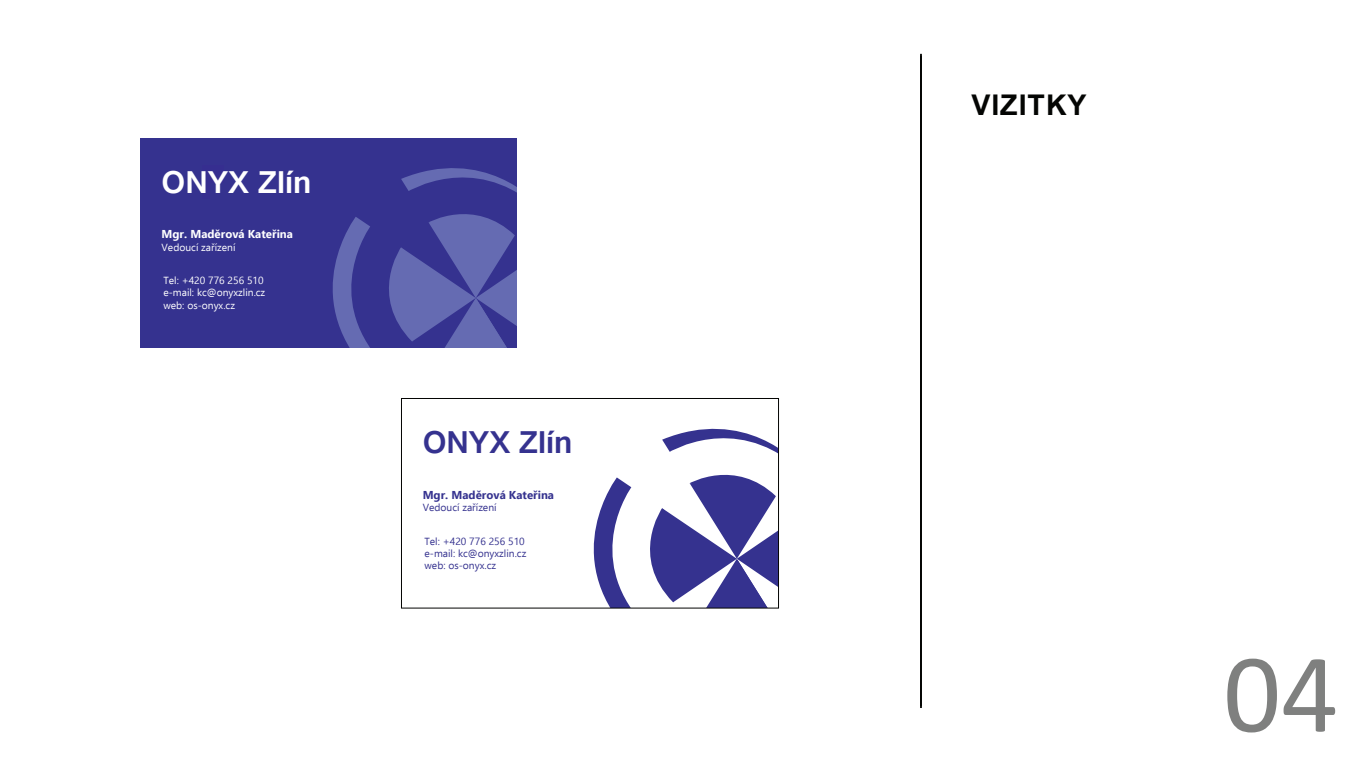
<style>
.page{position:relative;width:1361px;height:766px;background:#fff}
.page>*{position:absolute;margin:0;border:0;box-sizing:border-box;transform-origin:0 0}
.t1{font:113.49px "Calibri";color:#7f807f}
.t2{font:700 33.21px "Gautami";color:#fff}
.t3{font:700 33.21px "Gautami";color:#35328f}
.t4{font:700 28.5px "Arial";letter-spacing:.035em;color:#040503}
.t5{font:700 11.43px "Ebrima";color:#fff}
.t6{font:700 11.43px "Ebrima";color:#35328f}
.t7{font:10.26px/12.3px "Ebrima";color:#fff}
.t8{font:10.26px/12.3px "Ebrima";color:#35328f}
</style>
<div class="page">
<div style="left:140px;top:138px;width:377px;height:210px;background:#35328f"></div>
<div style="left:203px;top:165px;width:20px;height:18px;background:#362e90"></div>
<div style="left:202px;top:165px;width:8px;height:33px;background:#362e90"></div>
<svg style="left:333px;top:168px;width:184px;height:180px"></svg>
<svg style="left:594px;top:429px;width:183px;height:177px"></svg>
<div style="left:401px;top:398px;width:378px;height:210px;border:1px solid #040503"></div>
<hr style="left:920px;top:54px;width:2px;height:652px;background:#040503">
<hr style="left:920px;top:56px;width:2px;height:651px;background:#040503">
<h2 class="t2" style="left:162px;top:162px;width:151px">ONYX Zlín</h2>
<p class="t5" style="left:162px;top:226px;width:133px">Mgr. Maděrová Kateřina</p>
<p class="t7" style="left:162px;top:240px;width:75px">Vedoucí zařízení</p>
<p class="t7" style="left:163px;top:274px;width:103px">Tel: +420 776 256 510 e-mail: kc@onyxzlin.cz web: os-onyx.cz</p>
<h2 class="t3" style="left:423px;top:422px;width:151px">ONYX Zlín</h2>
<p class="t6" style="left:423px;top:486px;width:133px">Mgr. Maděrová Kateřina</p>
<p class="t8" style="left:423px;top:501px;width:75px">Vedoucí zařízení</p>
<p class="t8" style="left:424px;top:534px;width:103px">Tel: +420 776 256 510 e-mail: kc@onyxzlin.cz web: os-onyx.cz</p>
<h3 class="t4" style="left:971px;top:85px;width:117px">VIZITKY</h3>
<h1 class="t1" style="left:1223px;top:614px;width:117px">04</h1>
</div>
